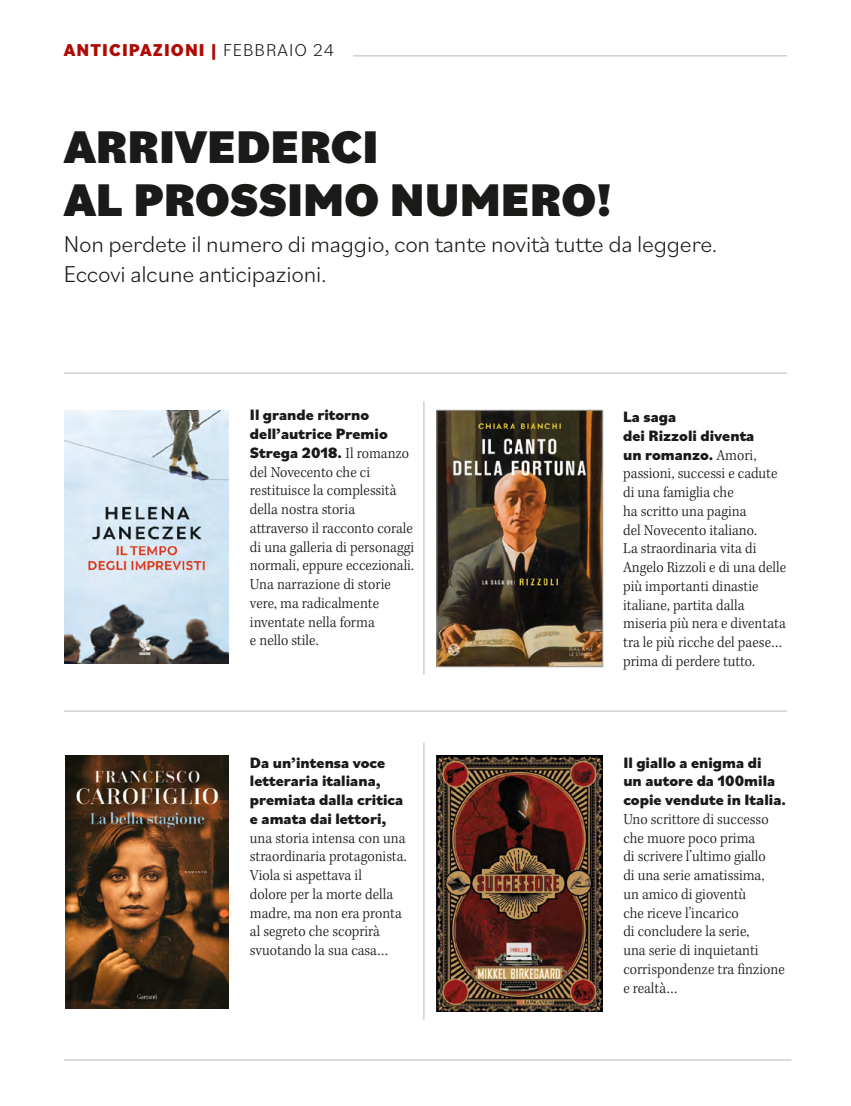
<style>
.page{position:relative;width:851px;height:1106px;background:#fff}
.page>*{position:absolute;margin:0;border:0;box-sizing:border-box;transform-origin:0 0}
.t1{font:900 48px/52.5px "Bilo";color:#1a1a18}
.t2{font:300 24px/30px "Bilo";letter-spacing:-.01em;color:#1a1a18}
.t3{font:800 18px "Bilo";letter-spacing:.06em;color:#ae0b05}
.t4{font:15.75px/18.8px "Kepler Std Light Scn";color:#1a1a18}
.t5{font:800 15.75px/18.8px "Bilo";color:#1a1a18}
.s1{font-weight:300;color:#1a1a18}
.s2{font-family:"Kepler Std Light Scn";font-weight:400}
</style>
<div class="page">
<hr style="left:64px;top:372px;width:723px;height:2px;background:#cfd0d0">
<hr style="left:64px;top:1059px;width:727px;height:1px;background:#cfd0d0">
<hr style="left:64px;top:710px;width:723px;height:2px;background:#cfd0d0">
<hr style="left:423px;top:401px;width:1px;height:273px;background:#cfd0d0">
<hr style="left:423px;top:742px;width:1px;height:277px;background:#cfd0d0">
<img style="left:65px;top:755px;width:164px;height:253px">
<img style="left:438px;top:412px;width:163px;height:253px">
<div style="left:436px;top:410px;width:167px;height:257px;border:1px solid #9c9d9d"></div>
<img style="left:64px;top:410px;width:164px;height:253px">
<img style="left:437px;top:755px;width:165px;height:256px">
<hr style="left:353px;top:55px;width:434px;height:2px;background:#cfd0d0">
<p class="t3" style="left:64px;top:38px;width:272px">ANTICIPAZIONI | <span class="s1">FEBBRAIO 24</span></p>
<h1 class="t1" style="left:64px;top:119px;width:549px">ARRIVEDERCI<br>AL PROSSIMO NUMERO!</h1>
<h2 class="t2" style="left:64px;top:228px;width:655px">Non perdete il numero di maggio, con tante novità tutte da leggere.<br>Eccovi alcune anticipazioni.</h2>
<p class="t5" style="left:250px;top:405px;width:161px">Il grande ritorno dell’autrice Premio<br>Strega 2018. <span class="s2">Il romanzo</span></p>
<p class="t4" style="left:250px;top:463px;width:166px">del Novecento che ci restituisce la complessità della nostra storia attraverso il racconto corale di una galleria di personaggi normali, eppure eccezionali.<br>Una narrazione di storie vere, ma radicalmente inventate nella forma<br>e nello stile.</p>
<p class="t5" style="left:250px;top:752px;width:155px">Da un’intensa voce letteraria italiana, premiata dalla critica e amata dai lettori,</p>
<p class="t4" style="left:250px;top:828px;width:158px">una storia intensa con una straordinaria protagonista.<br>Viola si aspettava il<br>dolore per la morte della madre, ma non era pronta al segreto che scoprirà svuotando la sua casa…</p>
<p class="t5" style="left:623px;top:407px;width:135px">La saga<br>dei Rizzoli diventa un romanzo. <span class="s2">Amori,</span></p>
<p class="t4" style="left:623px;top:464px;width:164px">passioni, successi e cadute di una famiglia che<br>ha scritto una pagina<br>del Novecento italiano.<br>La straordinaria vita di<br>Angelo Rizzoli e di una delle più importanti dinastie italiane, partita dalla miseria più nera e diventata tra le più ricche del paese… prima di perdere tutto.</p>
<p class="t5" style="left:623px;top:752px;width:164px">Il giallo a enigma di<br>un autore da 100mila copie vendute in Italia.</p>
<p class="t4" style="left:623px;top:810px;width:163px">Uno scrittore di successo che muore poco prima<br>di scrivere l’ultimo giallo<br>di una serie amatissima,<br>un amico di gioventù<br>che riceve l’incarico<br>di concludere la serie,<br>una serie di inquietanti corrispondenze tra finzione e realtà…</p>
</div>
